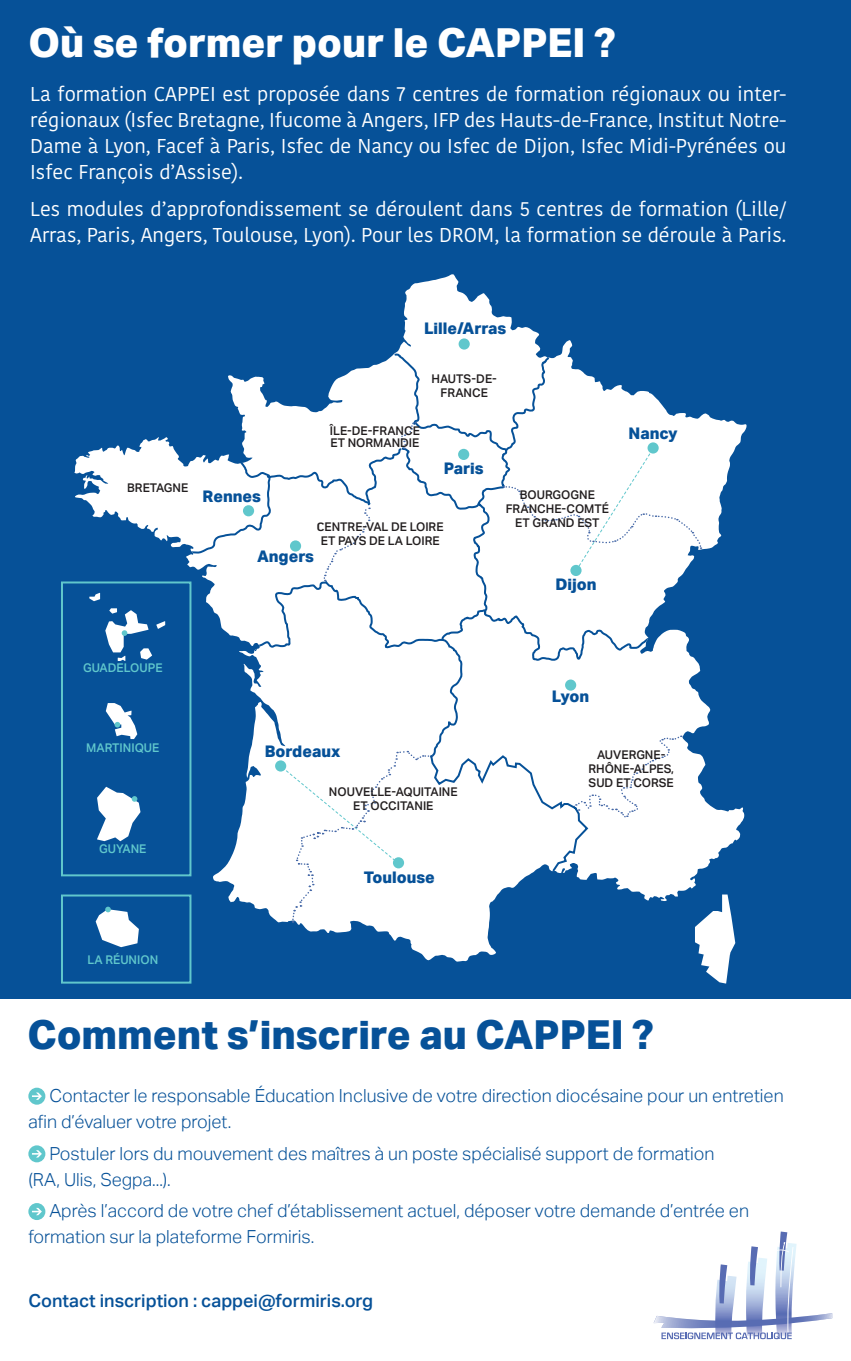
<style>
.page{position:relative;width:851px;height:1361px;background:#fff}
.page>*{position:absolute;margin:0;border:0;box-sizing:border-box;transform-origin:0 0}
.t1{font:800 40px "Aktiv Grotesk";color:#065198}
.t2{font:800 40px "Aktiv Grotesk";color:#fff}
.t3{font:20px/26px "Kohinoor Devanagari";color:#fff;text-align:justify}
.t4{font:300 18px/26px "Aktiv Grotesk";color:#065198}
.t5{font:500 18px "Aktiv Grotesk";color:#065198}
.t6{font:800 16px "Aktiv Grotesk";color:#065198}
.t7{font:500 12px/13.8px "Aktiv Grotesk";color:#231f20;text-align:center}
.t8{font:500 12px "Aktiv Grotesk";color:#60c7cc}
.s1{font-family:"Ko Ho";font-weight:700}
</style>
<div class="page">
<img style="left:850px;top:281px;width:1px;height:716px">
<div style="left:0;top:0;width:850px;height:998px;background:#065198"></div>
<svg style="left:74px;top:274px;width:672px;height:687px"></svg>
<svg style="left:393px;top:353px;width:28px;height:59px"></svg>
<div style="left:458px;top:449px;width:11px;height:11px;background:#60c7cc;border-radius:50%"></div>
<div style="left:243px;top:505px;width:11px;height:11px;background:#60c7cc;border-radius:50%"></div>
<div style="left:290px;top:540px;width:11px;height:11px;background:#60c7cc;border-radius:50%"></div>
<div style="left:275px;top:760px;width:11px;height:11px;background:#60c7cc;border-radius:50%"></div>
<div style="left:565px;top:679px;width:11px;height:12px;background:#60c7cc;border-radius:50%"></div>
<div style="left:647px;top:442px;width:11px;height:11px;background:#60c7cc;border-radius:50%"></div>
<svg style="left:694px;top:894px;width:41px;height:89px"></svg>
<div style="left:503px;top:448px;width:199px;height:123px;background:#fff"></div>
<div style="left:323px;top:507px;width:47px;height:74px;background:#fff"></div>
<svg style="left:89px;top:593px;width:11px;height:8px"></svg>
<svg style="left:105px;top:608px;width:60px;height:53px"></svg>
<svg style="left:97px;top:787px;width:43px;height:54px"></svg>
<svg style="left:400px;top:421px;width:16px;height:28px"></svg>
<div style="left:570px;top:565px;width:11px;height:11px;background:#60c7cc;border-radius:50%"></div>
<div style="left:458px;top:338px;width:11px;height:12px;background:#60c7cc;border-radius:50%"></div>
<div style="left:61px;top:581px;width:130px;height:295px;border:2px solid #60c7cc"></div>
<div style="left:61px;top:894px;width:130px;height:89px;border:2px solid #60c7cc"></div>
<svg style="left:277px;top:735px;width:404px;height:187px"></svg>
<div style="left:28px;top:1087px;width:17px;height:17px;background:#60c7cc;border-radius:50%"></div>
<svg style="left:32px;top:1092px;width:10px;height:8px"></svg>
<div style="left:28px;top:1145px;width:17px;height:17px;background:#60c7cc;border-radius:50%"></div>
<svg style="left:32px;top:1150px;width:10px;height:7px"></svg>
<div style="left:28px;top:1203px;width:17px;height:17px;background:#60c7cc;border-radius:50%"></div>
<svg style="left:32px;top:1208px;width:10px;height:7px"></svg>
<svg style="left:653px;top:1231px;width:179px;height:108px"></svg>
<svg style="left:96px;top:906px;width:43px;height:41px"></svg>
<svg style="left:106px;top:703px;width:31px;height:36px"></svg>
<h1 class="t2" style="left:28px;top:20px;width:588px">Où se former pour le CAPPEI ?</h1>
<p class="t3" style="left:30px;top:81px;width:757px">La formation CAPPEI est proposée dans 7 centres de formation régionaux ou inter&shy;régionaux (Isfec Bretagne, Ifucome à Angers, IFP des Hauts-de-France, Institut Notre-Dame à Lyon, Facef à Paris, Isfec de Nancy ou Isfec de Dijon, Isfec Midi-Pyrénées ou Isfec François d’Assise).</p>
<p class="t3" style="left:30px;top:197px;width:757px">Les modules d’approfondissement se déroulent dans 5 centres de formation (Lille/<br>Arras, Paris, Angers, Toulouse, Lyon). Pour les DROM, la formation se déroule à Paris.</p>
<p class="t6" style="left:424px;top:319px;width:84px">Lille/Arras</p>
<p class="t7" style="left:127px;top:481px;width:62px">BRETAGNE</p>
<p class="t7" style="left:431px;top:372px;width:67px">HAUTS-DE-<br>FRANCE</p>
<p class="t6" style="left:203px;top:487px;width:60px">Rennes</p>
<p class="t7" style="left:330px;top:425px;width:91px;line-height:12px;text-align:left">ÎLE-DE-FRANCE<br>ET NORMANDIE</p>
<p class="t6" style="left:443px;top:459px;width:41px">Paris</p>
<p class="t7" style="left:317px;top:519px;width:128px"><span class="s1">C</span>ENTRE-VAL DE LOIRE<br>ET PAYS DE LA LOIRE</p>
<p class="t6" style="left:257px;top:547px;width:59px">Angers</p>
<p class="t7" style="left:505px;top:488px;width:105px">BOURGOGNE<br>FRANCHE-COMTÉ<br>ET GRAND EST</p>
<p class="t6" style="left:555px;top:575px;width:43px">Dijon</p>
<p class="t6" style="left:628px;top:424px;width:51px">Nancy</p>
<p class="t8" style="left:83px;top:661px;width:81px">GUADELOUPE</p>
<p class="t8" style="left:86px;top:740px;width:75px">MARTINIQUE</p>
<p class="t8" style="left:99px;top:842px;width:49px">GUYANE</p>
<p class="t8" style="left:87px;top:953px;width:72px">LA RÉUNION</p>
<p class="t6" style="left:265px;top:742px;width:77px">Bordeaux</p>
<p class="t7" style="left:329px;top:785px;width:130px">NOUVELLE-AQUITAINE<br>ET OCCITANIE</p>
<p class="t6" style="left:363px;top:868px;width:73px">Toulouse</p>
<p class="t6" style="left:552px;top:687px;width:39px">Lyon</p>
<p class="t7" style="left:588px;top:748px;width:87px">AUVERGNE-<br>RHÔNE-ALPES,<br>SUD ET CORSE</p>
<h1 class="t1" style="left:28px;top:1012px;width:627px">Comment s’inscrire au CAPPEI ?</h1>
<p class="t4" style="left:28px;top:1082px;width:756px;text-indent:21px">Contacter le responsable Éducation Inclusive de votre direction diocésaine pour un entretien afin d’évaluer votre projet.</p>
<p class="t4" style="left:28px;top:1140px;width:687px;text-indent:21px">Postuler lors du mouvement des maîtres à un poste spécialisé support de formation (RA, Ulis, Segpa...).</p>
<p class="t4" style="left:28px;top:1198px;width:722px;text-indent:21px">Après l’accord de votre chef d’établissement actuel, déposer votre demande d’entrée en formation sur la plateforme Formiris.</p>
<p class="t5" style="left:28px;top:1289px;width:346px">Contact inscription : cappei@formiris.org</p>
</div>
